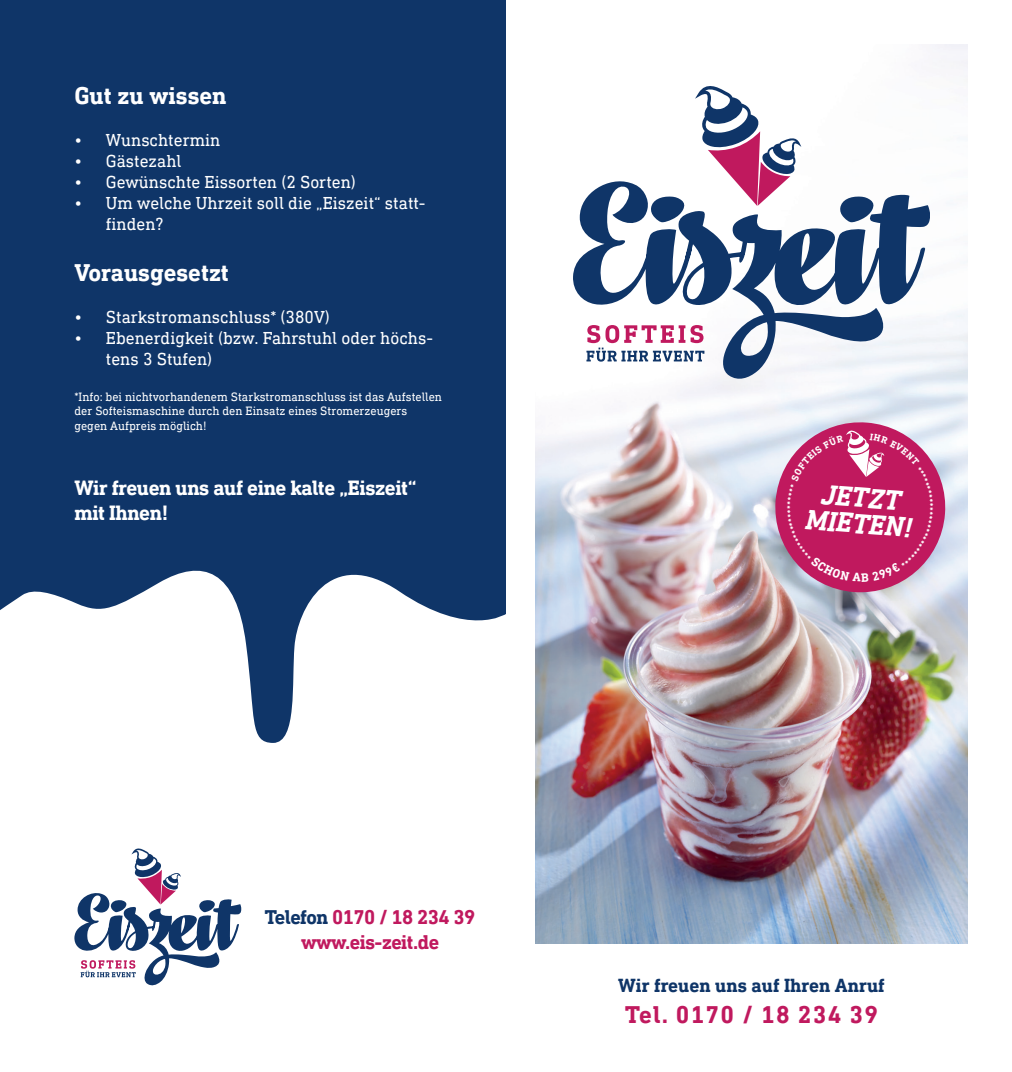
<style>
.page{position:relative;width:1012px;height:1072px;background:#fff}
.page>*{position:absolute;margin:0;border:0;box-sizing:border-box;transform-origin:0 0}
.t1{font:italic 700 28.18px/26.1px "DIN Next Slab Pro";color:#fff;text-align:center}
.t2{font:700 24.5px "DIN Next Slab Pro";color:#fff}
.t3{font:700 24.5px "DIN Next Slab Pro";letter-spacing:.05em;color:#c0195e}
.t4{font:700 21px/25.2px "DIN Next Slab Pro";letter-spacing:-.02em;color:#fff}
.t5{font:700 20.12px/25px "DIN Next Slab Pro";letter-spacing:-.025em;color:#c0195e;text-align:center}
.t6{font:700 19.25px "DIN Next Slab Pro";color:#0f3568}
.t7{font:17.5px/21px "DIN Next Slab Pro";color:#fff}
.t8{font:12.25px/14.7px "DIN Next Slab Pro";color:#fff}
.s1{color:#0f3568}
</style>
<div class="page">
<svg style="left:0;top:0;width:506px;height:743px;fill:#0f3568"></svg>
<img style="left:536px;top:45px;width:431px;height:898px">
<svg style="left:695px;top:81px;width:106px;height:95px"></svg>
<svg style="left:572px;top:176px;width:358px;height:206px"></svg>
<svg style="left:586px;top:325px;width:118px;height:36px"></svg>
<svg style="left:74px;top:848px;width:167px;height:138px"></svg>
<svg style="left:772px;top:419px;width:177px;height:176px;background:#c65386"></svg>
<h2 class="t2" style="left:74px;top:82px;width:154px">Gut zu wissen</h2>
<p class="t7" style="left:74px;top:130px;width:148px">• Wunschtermin</p>
<p class="t7" style="left:74px;top:151px;width:109px">• Gästezahl</p>
<p class="t7" style="left:74px;top:172px;width:283px">• Gewünschte Eissorten (2 Sorten)</p>
<p class="t7" style="left:106px;top:193px;width:321px;text-indent:-31px">• Um welche Uhrzeit soll die „Eiszeit“ statt&shy;finden?</p>
<h2 class="t2" style="left:74px;top:258px;width:156px">Vorausgesetzt</h2>
<p class="t7" style="left:74px;top:306px;width:257px">• Starkstromanschluss* (380V)</p>
<p class="t7" style="left:106px;top:327px;width:329px;text-indent:-32px">• Ebenerdigkeit (bzw. Fahrstuhl oder höchs&shy;tens 3 Stufen)</p>
<p class="t8" style="left:74px;top:389px;width:369px">*Info: bei nichtvorhandenem Starkstromanschluss ist das Aufstellen der Softeismaschine durch den Einsatz eines Stromerzeugers gegen Aufpreis möglich!</p>
<p class="t4" style="left:74px;top:475px;width:344px">Wir freuen uns auf eine kalte „Eiszeit“ mit Ihnen!</p>
<h1 class="t1" style="left:809px;top:480px;width:108px;rotate:5deg">JETZT<br>MIETEN!</h1>
<p class="t5" style="left:265px;top:904px;width:212px"><span class="s1">Telefon</span> 0170 / 18 234 39 www.eis-zeit.de</p>
<p class="t6" style="left:618px;top:974px;width:268px">Wir freuen uns auf Ihren Anruf</p>
<h2 class="t3" style="left:625px;top:1000px;width:254px">Tel. 0170 / 18 234 39</h2>
</div>
